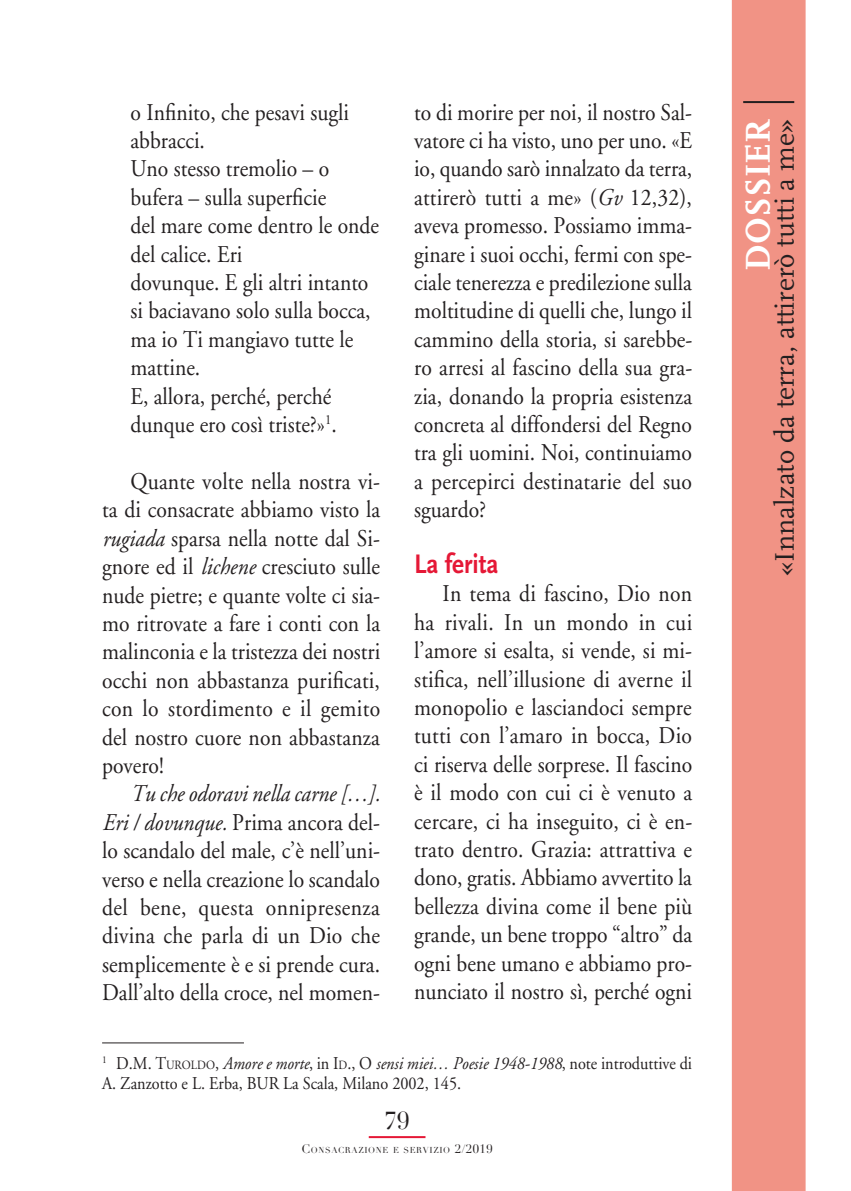
<style>
.page{position:relative;width:851px;height:1191px;background:#fff}
.page>*{position:absolute;margin:0;border:0;box-sizing:border-box;transform-origin:0 0}
.t1{font:700 36px "FF Scala";color:#fff}
.t2{font:28px "FF Scala";color:#231f20}
.t3{font:700 28px "Scala Sans";color:#e51836;scale:.9 1}
.t4{font:24px/28.4px "Adobe Garamond";color:#231f20;text-align:justify;scale:.9 1}
.t5{font:24px "Didot";color:#231f20}
.t6{font:18px/20px "Adobe Garamond";color:#231f20;scale:.9 1}
.t7{font:8.4px "Didot";letter-spacing:.07em;color:#231f20}
.s1{font-style:italic}
.s2{font-style:inherit}
.s3{font-size:12.6px}
.s4{font-size:12px}
</style>
<div class="page">
<div style="left:731px;top:0;width:74px;height:1191px;background:#f19385"></div>
<hr style="left:369px;top:1136px;width:56px;height:2px;background:#e51836">
<hr style="left:743px;top:101px;width:51px;height:2px;background:#231f20">
<hr style="left:102px;top:1042px;width:142px;height:1px;background:#231f20">
<p class="t4" style="left:130px;top:98px;width:278px;text-align:left">o Infinito, che pesavi sugli abbracci.<br>Uno stesso tremolio – o bufera – sulla superficie<br>del mare come dentro le onde del calice. Eri<br>dovunque. E gli altri intanto si baciavano solo sulla bocca, ma io Ti mangiavo tutte le mattine.<br>E, allora, perché, perché dunque ero così triste?»<sup>1</sup>.</p>
<p class="t4" style="left:102px;top:468px;width:310px;text-indent:28px">Quante volte nella nostra vi&shy;ta di consacrate abbiamo visto la <span class="s1">rugiada</span> sparsa nella notte dal Si&shy;gnore ed il <span class="s1">lichene</span> cresciuto sulle nude pietre; e quante volte ci sia&shy;mo ritrovate a fare i conti con la malinconia e la tristezza dei nostri occhi non abbastanza purificati, con lo stordimento e il gemito del nostro cuore non abbastanza povero!</p>
<p class="t4" style="left:102px;top:780px;width:310px;text-indent:28px"><span class="s1">Tu che odoravi nella carne […].<br>Eri / dovunque.</span> Prima ancora del&shy;lo scandalo del male, c’è nell’uni&shy;verso e nella creazione lo scandalo del bene, questa onnipresenza divina che parla di un Dio che semplicemente è e si prende cura.<br>Dall’alto della croce, nel momen-</p>
<p class="t4" style="left:414px;top:98px;width:310px">to di morire per noi, il nostro Sal&shy;vatore ci ha visto, uno per uno. «E io, quando sarò innalzato da terra, attirerò tutti a me» (<span class="s1">Gv</span> 12,32), aveva promesso. Possiamo imma&shy;ginare i suoi occhi, fermi con spe&shy;ciale tenerezza e predilezione sulla moltitudine di quelli che, lungo il cammino della storia, si sarebbe&shy;ro arresi al fascino della sua gra&shy;zia, donando la propria esistenza concreta al diffondersi del Regno tra gli uomini. Noi, continuiamo a percepirci destinatarie del suo sguardo?</p>
<p class="t3" style="left:414px;top:549px;width:95px">La ferita</p>
<p class="t4" style="left:414px;top:580px;width:310px;text-indent:28px">In tema di fascino, Dio non ha rivali. In un mondo in cui l’amore si esalta, si vende, si mi&shy;stifica, nell’illusione di averne il monopolio e lasciandoci sempre tutti con l’amaro in bocca, Dio ci riserva delle sorprese. Il fascino è il modo con cui ci è venuto a cercare, ci ha inseguito, ci è en&shy;trato dentro. Grazia: attrattiva e dono, gratis. Abbiamo avvertito la bellezza divina come il bene più grande, un bene troppo “altro” da ogni bene umano e abbiamo pro&shy;nunciato il nostro sì, perché ogni</p>
<p class="t6" style="left:102px;top:1053px;width:657px"><sup>1</sup> <span class="s2">D.M. T</span><span class="s3">UROLDO</span>, <span class="s1">Amore e morte</span>, in <span class="s2">I</span><span class="s3">D</span>., O <span class="s1">sensi miei… Poesie 1948-1988</span>, note introduttive di<br>A. Zanzotto e L. Erba, BUR La Scala, Milano 2002, 145.</p>
<p class="t5" style="left:384px;top:1105px;width:26px">79</p>
<p class="t7" style="left:301px;top:1144px;width:192px"><span class="s4">C</span>ONSACRAZIONE E SERVIZIO <span class="s4">2/2019</span></p>
<h1 class="t1" style="left:737px;top:271px;width:153px;rotate:-90deg">DOSSIER</h1>
<p class="t2" style="left:769px;top:575px;width:458px;rotate:-90deg">«Innalzato da terra, attirerò tutti a me»</p>
</div>
